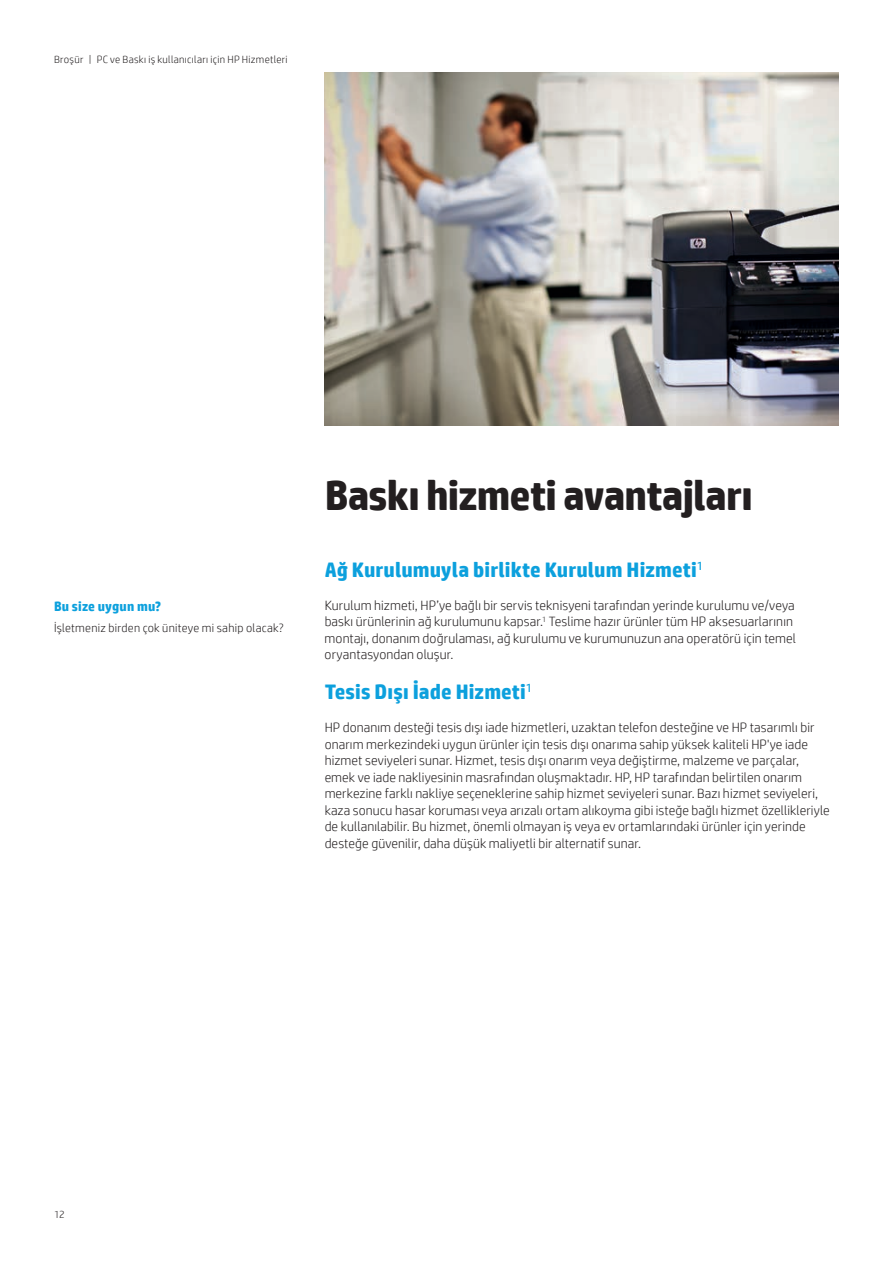
<style>
.page{position:relative;width:893px;height:1263px;background:#fff}
.page>*{position:absolute;margin:0;border:0;box-sizing:border-box;transform-origin:0 0}
.t1{font:700 42px "HP Simplified";letter-spacing:-.02em;color:#231f20}
.t2{font:700 21px "HP Simplified";letter-spacing:.005em;color:#0ca0dd}
.t3{font:300 13.5px/16.5px "HP Simplified";letter-spacing:.005em;color:#231f20}
.t4{font:700 13.5px "HP Simplified";letter-spacing:.015em;color:#0ca0dd}
.t5{font:300 12px "HP Simplified";letter-spacing:.02em;color:#231f20}
.t6{font:300 10.5px "HP Simplified";letter-spacing:.03em;color:#231f20}
</style>
<div class="page">
<img style="left:325px;top:72px;width:514px;height:353px">
<p class="t6" style="left:54px;top:52px;width:235px">Broşür | PC ve Baskı iş kullanıcıları için HP Hizmetleri</p>
<p class="t4" style="left:54px;top:597px;width:109px">Bu size uygun mu?</p>
<p class="t5" style="left:54px;top:619px;width:231px">İşletmeniz birden çok üniteye mi sahip olacak?</p>
<h1 class="t1" style="left:325px;top:468px;width:430px">Baskı hizmeti avantajları</h1>
<h2 class="t2" style="left:325px;top:556px;width:380px">Ağ Kurulumuyla birlikte Kurulum Hizmeti<sup>1</sup></h2>
<p class="t3" style="left:325px;top:596px;width:473px">Kurulum hizmeti, HP’ye bağlı bir servis teknisyeni tarafından yerinde kurulumu ve/veya baskı ürünlerinin ağ kurulumunu kapsar.<sup>1</sup> Teslime hazır ürünler tüm HP aksesuarlarının montajı, donanım doğrulaması, ağ kurulumu ve kurumunuzun ana operatörü için temel oryantasyondan oluşur.</p>
<h2 class="t2" style="left:325px;top:678px;width:209px">Tesis Dışı İade Hizmeti<sup>1</sup></h2>
<p class="t3" style="left:325px;top:719px;width:507px">HP donanım desteği tesis dışı iade hizmetleri, uzaktan telefon desteğine ve HP tasarımlı bir onarım merkezindeki uygun ürünler için tesis dışı onarıma sahip yüksek kaliteli HP'ye iade hizmet seviyeleri sunar. Hizmet, tesis dışı onarım veya değiştirme, malzeme ve parçalar, emek ve iade nakliyesinin masrafından oluşmaktadır. HP, HP tarafından belirtilen onarım merkezine farklı nakliye seçeneklerine sahip hizmet seviyeleri sunar. Bazı hizmet seviyeleri, kaza sonucu hasar koruması veya arızalı ortam alıkoyma gibi isteğe bağlı hizmet özellikleriyle de kullanılabilir. Bu hizmet, önemli olmayan iş veya ev ortamlarındaki ürünler için yerinde desteğe güvenilir, daha düşük maliyetli bir alternatif sunar.</p>
<p class="t6" style="left:54px;top:1207px;width:12px">12</p>
</div>
